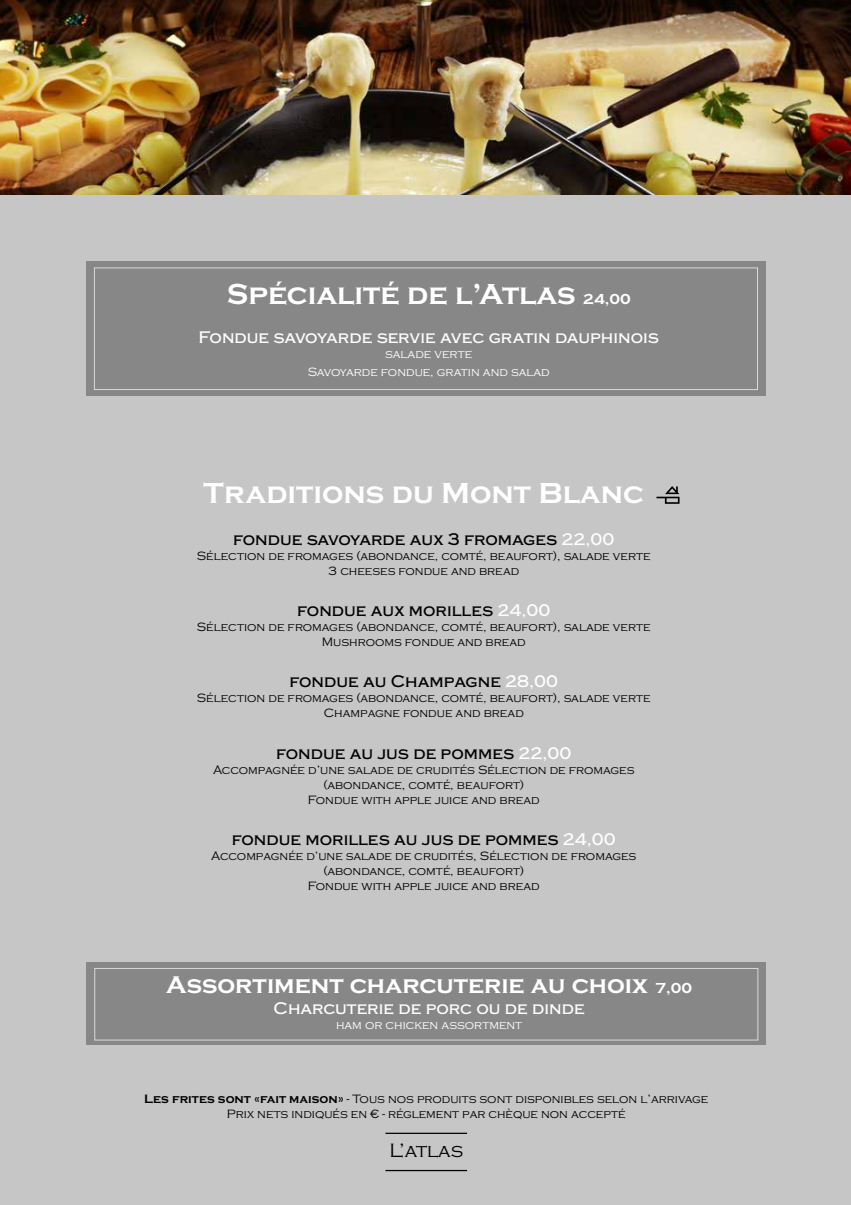
<style>
.page{position:relative;width:851px;height:1205px;background:#fff}
.page>*{position:absolute;margin:0;border:0;box-sizing:border-box;transform-origin:0 0}
.t1{font:700 30px "Copperplate";color:#fff}
.t2{font:700 25px "Copperplate";color:#fff}
.t3{font:300 20px "Copperplate";color:#000}
.t4{font:500 17.5px "Copperplate";color:#000}
.t5{font:500 17.5px "Copperplate";color:#fff}
.t6{font:300 12.5px/15px "Copperplate";color:#000;text-align:center}
.t7{font:300 12.5px/18px "Copperplate";color:#fff;text-align:center}
.s1{font-size:15px}
.s2{color:#fff}
.s3{font-weight:700}
</style>
<div class="page">
<div style="left:0;top:0;width:850px;height:1205px;background:#c6c6c6"></div>
<img style="left:0;top:0;width:850px;height:194px">
<div style="left:86px;top:261px;width:679px;height:134px;background:#878787"></div>
<div style="left:94px;top:268px;width:663px;height:122px;border:1px solid #dadada"></div>
<svg style="left:656px;top:486px;width:23px;height:18px"></svg>
<hr style="left:385px;top:1132px;width:82px;height:2px;background:#000">
<hr style="left:385px;top:1170px;width:82px;height:1px;background:#000">
<div style="left:87px;top:962px;width:678px;height:82px;background:#878787"></div>
<div style="left:94px;top:968px;width:664px;height:72px;border:1px solid #dadada"></div>
<h1 class="t1" style="left:227px;top:277px;width:405px">Spécialité de l’Atlas <span class="s1">24,00</span></h1>
<h3 class="t5" style="left:199px;top:327px;width:461px">Fondue savoyarde servie avec gratin dauphinois</h3>
<p class="t7" style="left:308px;top:345px;width:243px">salade verte<br>Savoyarde fondue, gratin and salad</p>
<h1 class="t1" style="left:203px;top:476px;width:442px">Traditions du Mont Blanc</h1>
<h3 class="t4" style="left:233px;top:529px;width:383px">fondue savoyarde aux 3 fromages <span class="s2">22,00</span></h3>
<p class="t6" style="left:197px;top:548px;width:455px">Sélection de fromages (abondance, comté, beaufort), salade verte<br>3 cheeses fondue and bread</p>
<h3 class="t4" style="left:297px;top:600px;width:255px">fondue aux morilles <span class="s2">24,00</span></h3>
<p class="t6" style="left:197px;top:619px;width:455px">Sélection de fromages (abondance, comté, beaufort), salade verte<br>Mushrooms fondue and bread</p>
<h3 class="t4" style="left:289px;top:671px;width:270px">fondue au Champagne <span class="s2">28,00</span></h3>
<p class="t6" style="left:197px;top:690px;width:455px">Sélection de fromages (abondance, comté, beaufort), salade verte<br>Champagne fondue and bread</p>
<h3 class="t4" style="left:276px;top:743px;width:297px">fondue au jus de pommes <span class="s2">22,00</span></h3>
<p class="t6" style="left:213px;top:762px;width:423px">Accompagnée d’une salade de crudités Sélection de fromages (abondance, comté, beaufort)<br>Fondue with apple juice and bread</p>
<h3 class="t4" style="left:232px;top:829px;width:385px">fondue morilles au jus de pommes <span class="s2">24,00</span></h3>
<p class="t6" style="left:211px;top:848px;width:426px">Accompagnée d’une salade de crudités, Sélection de fromages (abondance, comté, beaufort)<br>Fondue with apple juice and bread</p>
<h2 class="t2" style="left:166px;top:971px;width:527px">Assortiment charcuterie au choix <span class="s1">7,00</span></h2>
<h3 class="t5" style="left:273px;top:999px;width:312px">Charcuterie de porc ou de dinde</h3>
<p class="t7" style="left:336px;top:1016px;width:187px">ham or chicken assortment</p>
<p class="t6" style="left:144px;top:1091px;width:565px"><span class="s3">Les frites sont «fait maison»</span> - Tous nos produits sont disponibles selon l’arrivage<br>Prix nets indiqués en € - réglement par chèque non accepté</p>
<h3 class="t3" style="left:389px;top:1140px;width:75px">L’atlas</h3>
</div>
